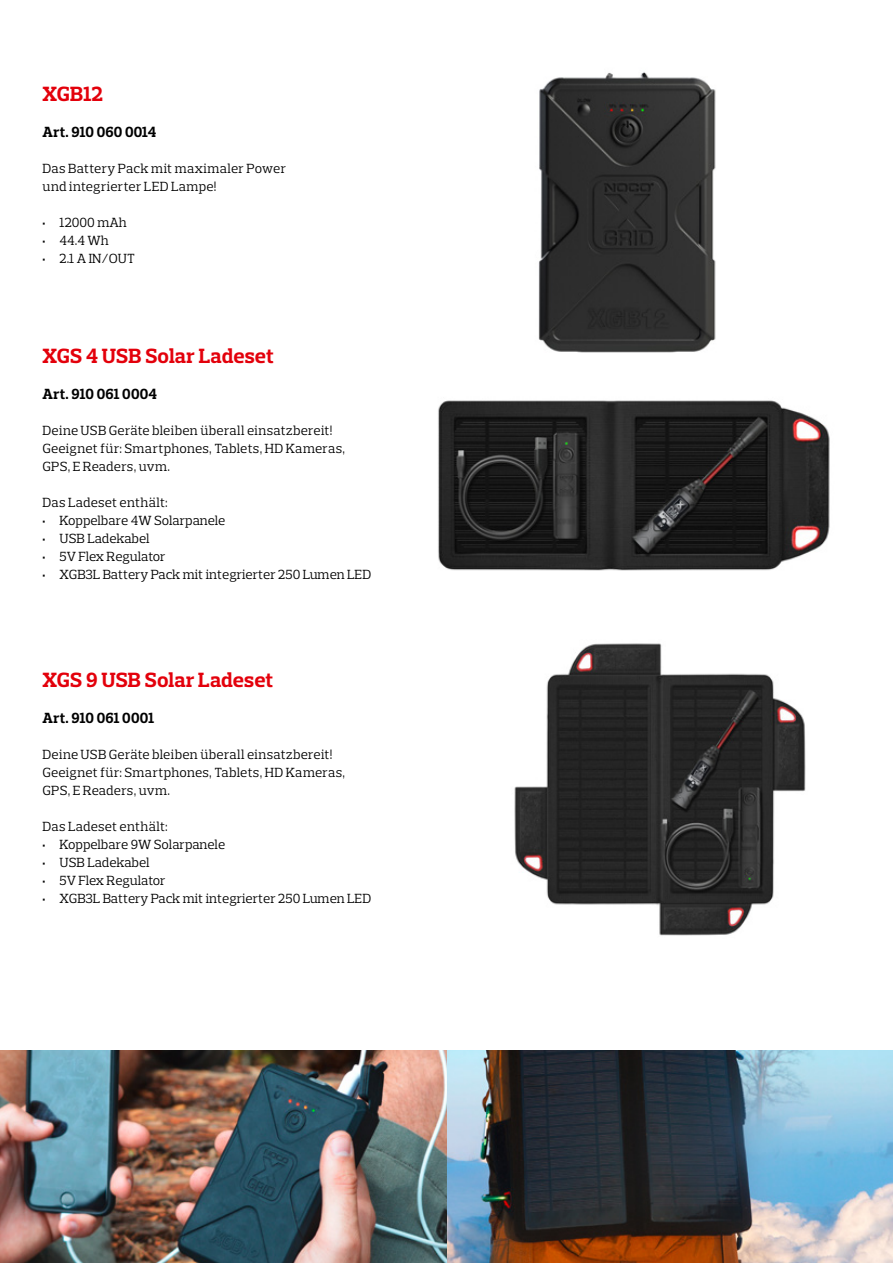
<style>
.page{position:relative;width:893px;height:1263px;background:#fff}
.page>*{position:absolute;margin:0;border:0;box-sizing:border-box;transform-origin:0 0}
.t1{font:700 21px "Prelo Slab";letter-spacing:.005em;color:#e3000b}
.t2{font:700 15px "Prelo Slab";letter-spacing:.01em;color:#000}
.t3{font:13.5px/18px "Prelo Slab";letter-spacing:.005em;color:#000}
.t4{font:13.5px/18px "Prelo Slab";letter-spacing:.025em;color:#000}
.s1{font-weight:700}
</style>
<div class="page">
<img style="left:1px;top:1050px;width:892px;height:213px">
<img style="left:0;top:1050px;width:1px;height:213px">
<img style="left:438px;top:400px;width:392px;height:171px">
<img style="left:538px;top:72px;width:178px;height:281px">
<img style="left:514px;top:643px;width:292px;height:293px">
<h1 class="t1" style="left:43px;top:81px;width:62px">XGB12</h1>
<p class="t2" style="left:43px;top:123px;width:115px">Art. 910 060 0014</p>
<p class="t4" style="left:43px;top:159px;width:245px">Das Battery Pack mit maximaler Power und integrierter LED Lampe!</p>
<p class="t3" style="left:43px;top:213px;width:86px"><span class="s1">•</span> 12000 mAh</p>
<p class="t3" style="left:43px;top:231px;width:68px"><span class="s1">•</span> 44.4 Wh</p>
<p class="t3" style="left:43px;top:249px;width:94px"><span class="s1">•</span> 2.1 A IN/OUT</p>
<h1 class="t1" style="left:43px;top:343px;width:233px">XGS 4 USB Solar Ladeset</h1>
<p class="t2" style="left:43px;top:385px;width:116px">Art. 910 061 0004</p>
<p class="t3" style="left:43px;top:422px;width:304px">Deine USB Geräte bleiben überall einsatzbereit!<br>Geeignet für: Smartphones, Tablets, HD Kameras,<br>GPS, E Readers, uvm.</p>
<p class="t3" style="left:43px;top:494px;width:127px">Das Ladeset enthält:</p>
<p class="t3" style="left:43px;top:512px;width:184px"><span class="s1">•</span> Koppelbare 4W Solarpanele</p>
<p class="t3" style="left:43px;top:530px;width:109px"><span class="s1">•</span> USB Ladekabel</p>
<p class="t3" style="left:43px;top:548px;width:125px"><span class="s1">•</span> 5V Flex Regulator</p>
<p class="t3" style="left:43px;top:566px;width:330px"><span class="s1">•</span> XGB3L Battery Pack mit integrierter 250 Lumen LED</p>
<h1 class="t1" style="left:43px;top:667px;width:232px">XGS 9 USB Solar Ladeset</h1>
<p class="t2" style="left:43px;top:708px;width:113px">Art. 910 061 0001</p>
<p class="t3" style="left:43px;top:745px;width:304px">Deine USB Geräte bleiben überall einsatzbereit!<br>Geeignet für: Smartphones, Tablets, HD Kameras,<br>GPS, E Readers, uvm.</p>
<p class="t3" style="left:43px;top:817px;width:127px">Das Ladeset enthält:</p>
<p class="t3" style="left:43px;top:835px;width:184px"><span class="s1">•</span> Koppelbare 9W Solarpanele</p>
<p class="t3" style="left:43px;top:853px;width:109px"><span class="s1">•</span> USB Ladekabel</p>
<p class="t3" style="left:43px;top:871px;width:125px"><span class="s1">•</span> 5V Flex Regulator</p>
<p class="t3" style="left:43px;top:889px;width:330px"><span class="s1">•</span> XGB3L Battery Pack mit integrierter 250 Lumen LED</p>
</div>
